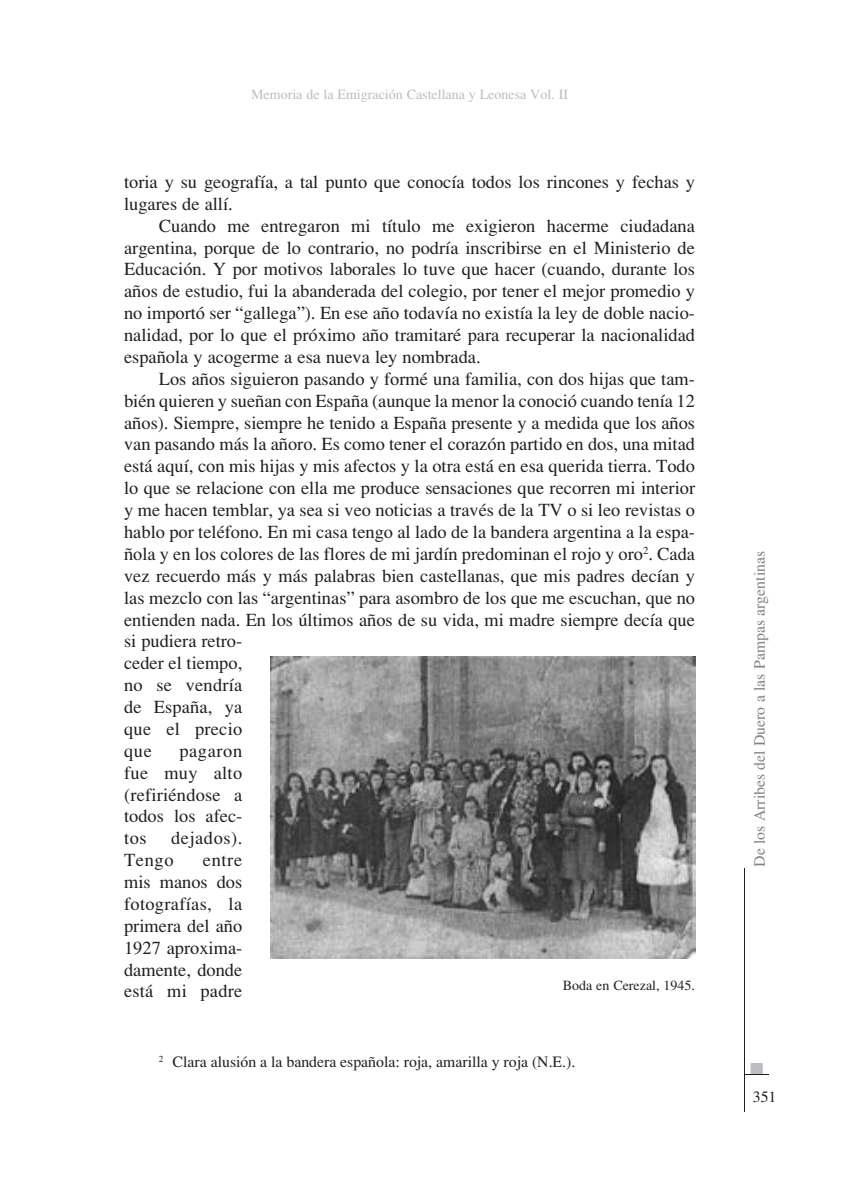
<style>
.page{position:relative;width:844px;height:1191px;background:#fff}
.page>*{position:absolute;margin:0;border:0;box-sizing:border-box;transform-origin:0 0}
.t1{font:18.38px/21.9px "Times";color:#231f20;text-align:justify}
.t2{font:18.38px/21.9px "Times";letter-spacing:.03em;color:#231f20}
.t3{font:17.5px "Zapf Dingbats ITC";color:#bcbdc0}
.t4{font:15.75px "Times";color:#231f20}
.t5{font:15.75px "Times";color:#808285}
.t6{font:14px "Times";color:#bcbdc0}
.t7{font:14px "Times";color:#231f20}
</style>
<div class="page">
<svg style="left:744px;top:1074px;width:24px;height:1px"></svg>
<hr style="left:743px;top:868px;width:1px;height:243px;background:#231f20">
<img style="left:270px;top:656px;width:425px;height:303px">
<p class="t6" style="left:251px;top:86px;width:318px">Memoria de la Emigración Castellana y Leonesa Vol. II</p>
<p class="t1" style="left:124px;top:171px;width:572px">toria y su geografía, a tal punto que conocía todos los rincones y fechas y lugares de allí.</p>
<p class="t1" style="left:124px;top:215px;width:572px;text-indent:35px">Cuando me entregaron mi título me exigieron hacerme ciudadana argentina, porque de lo contrario, no podría inscribirse en el Ministerio de Educación. Y por motivos laborales lo tuve que hacer (cuando, durante los años de estudio, fui la abanderada del colegio, por tener el mejor promedio y no importó ser “gallega”). En ese año todavía no existía la ley de doble nacio&shy;nalidad, por lo que el próximo año tramitaré para recuperar la nacionalidad española y acogerme a esa nueva ley nombrada.</p>
<p class="t1" style="left:124px;top:368px;width:572px;text-align:left;text-indent:35px">Los años siguieron pasando y formé una familia, con dos hijas que tam&shy;bién quieren y sueñan con España (aunque la menor la conoció cuando tenía 12 años). Siempre, siempre he tenido a España presente y a medida que los años van pasando más la añoro. Es como tener el corazón partido en dos, una mitad está aquí, con mis hijas y mis afectos y la otra está en esa querida tierra. Todo lo que se relacione con ella me produce sensaciones que recorren mi interior y me hacen temblar, ya sea si veo noticias a través de la TV o si leo revistas o hablo por teléfono. En mi casa tengo al lado de la bandera argentina a la espa&shy;ñola y en los colores de las flores de mi jardín predominan el rojo y oro<sup>2</sup>. Cada vez recuerdo más y más palabras bien castellanas, que mis padres decían y las mezclo con las “argentinas” para asombro de los que me escuchan, que no entienden nada. En los últimos años de su vida, mi madre siempre decía que si pudiera retro-<br>ceder el tiempo,<br>no se vendría<br>de España, ya<br>que el precio<br>que</p>
<p class="t1" style="left:124px;top:739px;width:120px;text-indent:55px">pagaron fue muy alto (refiriéndose a todos los afec&shy;tos</p>
<p class="t2" style="left:124px;top:827px;width:120px;text-indent:47px">dejados).<br>Tengo</p>
<p class="t1" style="left:124px;top:849px;width:120px;text-indent:79px">entre mis manos dos fotografías, la primera del año 1927 aproxima&shy;damente, donde está mi padre</p>
<p class="t7" style="left:562px;top:978px;width:134px">Boda en Cerezal, 1945.</p>
<p class="t4" style="left:159px;top:1052px;width:418px"><sup>2</sup> Clara alusión a la bandera española: roja, amarilla y roja (N.E.).</p>
<p class="t5" style="left:750px;top:866px;width:317px;rotate:-90deg">De los Arribes del Duero a las Pampas argentinas</p>
<p class="t3" style="left:750px;top:1060px;width:15px">■</p>
<p class="t4" style="left:752px;top:1087px;width:25px">351</p>
</div>
